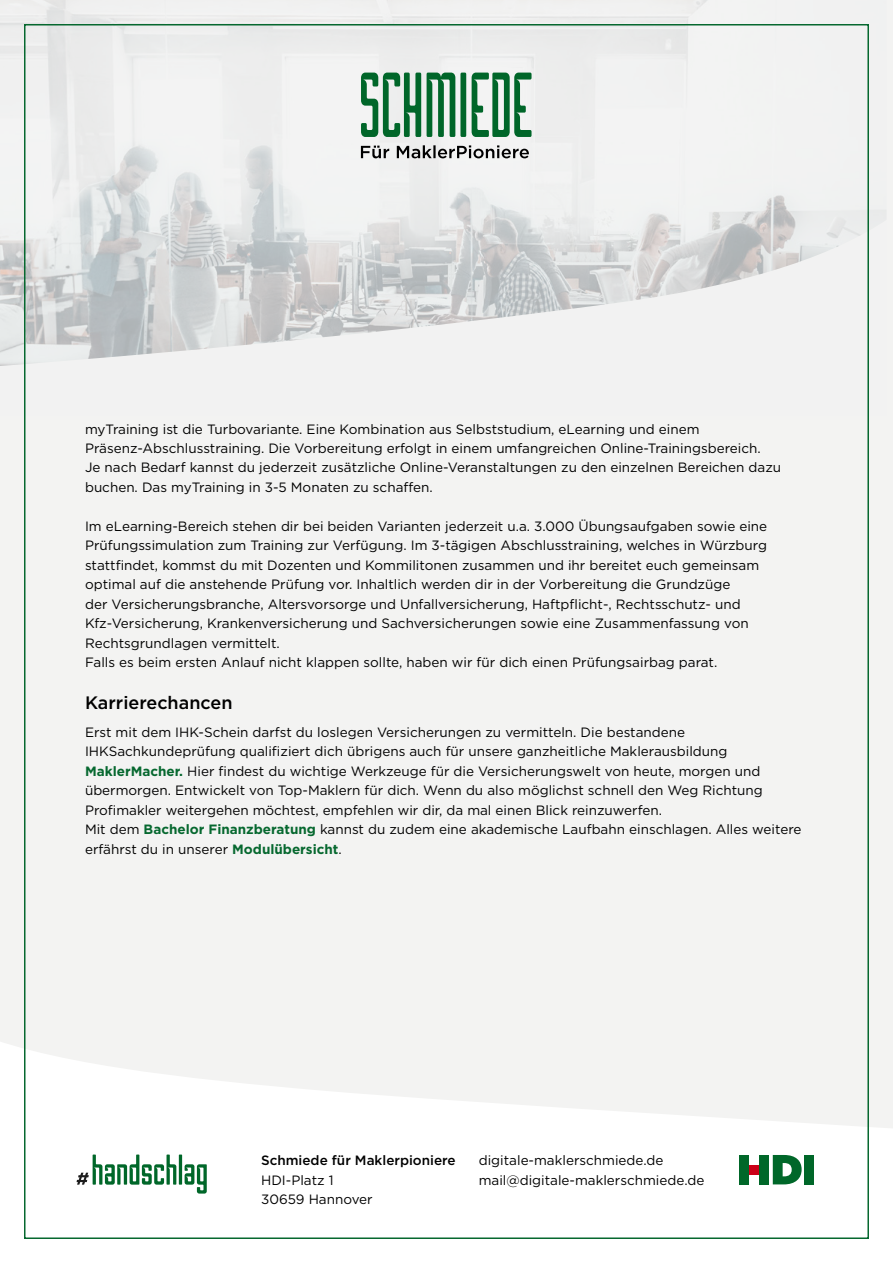
<style>
.page{position:relative;width:893px;height:1263px;background:#f3f3f2}
.page>*{position:absolute;margin:0;border:0;box-sizing:border-box;transform-origin:0 0}
.t1{font:500 18px "Gotham";color:#000}
.t2{font:13.5px/19.5px "Gotham";color:#000}
.t3{font:500 13.5px "Gotham";color:#000}
.s1{font-weight:700;color:#06682f}
.s2{color:#020203}
</style>
<div class="page">
<img style="left:0;top:8px;width:886px;height:358px">
<svg style="left:0;top:1042px;width:893px;height:221px;fill:#fff"></svg>
<svg style="left:361px;top:73px;width:60px;height:64px"></svg>
<svg style="left:427px;top:73px;width:39px;height:64px"></svg>
<svg style="left:472px;top:73px;width:59px;height:64px"></svg>
<svg style="left:361px;top:145px;width:168px;height:13px"></svg>
<svg style="left:77px;top:1154px;width:130px;height:39px"></svg>
<svg style="left:773px;top:1155px;width:29px;height:29px"></svg>
<div style="left:804px;top:1155px;width:10px;height:29px;background:#006729"></div>
<div style="left:749px;top:1165px;width:10px;height:9px;background:#cb0018"></div>
<div style="left:759px;top:1155px;width:10px;height:29px;background:#006729"></div>
<div style="left:739px;top:1155px;width:10px;height:29px;background:#006729"></div>
<p class="t2" style="left:85px;top:419px;width:698px">myTraining ist die Turbovariante. Eine Kombination aus Selbststudium, eLearning und einem Präsenz-Abschlusstraining. Die Vorbereitung erfolgt in einem umfangreichen Online-Trainingsbereich.<br>Je nach Bedarf kannst du jederzeit zusätzliche Online-Veranstaltungen zu den einzelnen Bereichen dazu buchen. Das myTraining in 3-5 Monaten zu schaffen.</p>
<p class="t2" style="left:85px;top:516px;width:684px">Im eLearning-Bereich stehen dir bei beiden Varianten jederzeit u.a. 3.000 Übungsaufgaben sowie eine Prüfungssimulation zum Training zur Verfügung. Im 3-tägigen Abschlusstraining, welches in Würzburg stattfindet, kommst du mit Dozenten und Kommilitonen zusammen und ihr bereitet euch gemeinsam optimal auf die anstehende Prüfung vor. Inhaltlich werden dir in der Vorbereitung die Grundzüge<br>der Versicherungsbranche, Altersvorsorge und Unfallversicherung, Haftpflicht-, Rechtsschutz- und Kfz-Versicherung, Krankenversicherung und Sachversicherungen sowie eine Zusammenfassung von Rechtsgrundlagen vermittelt.<br>Falls es beim ersten Anlauf nicht klappen sollte, haben wir für dich einen Prüfungsairbag parat.</p>
<h1 class="t1" style="left:85px;top:691px;width:149px">Karrierechancen</h1>
<p class="t2" style="left:85px;top:722px;width:718px">Erst mit dem IHK-Schein darfst du loslegen Versicherungen zu vermitteln. Die bestandene IHKSachkundeprüfung qualifiziert dich übrigens auch für unsere ganzheitliche Maklerausbildung <span class="s1">MaklerMacher.</span> <span class="s2">Hier</span> findest du wichtige Werkzeuge für die Versicherungswelt von heute, morgen und übermorgen. Entwickelt von Top-Maklern für dich. Wenn du also möglichst schnell den Weg Richtung Profimakler weitergehen möchtest, empfehlen wir dir, da mal einen Blick reinzuwerfen.<br>Mit dem <span class="s1">Bachelor Finanzberatung</span> kannst du zudem eine akademische Laufbahn einschlagen. Alles weitere erfährst du in unserer <span class="s1">Modulübersicht</span>.</p>
<p class="t3" style="left:261px;top:1152px;width:196px">Schmiede für Maklerpioniere</p>
<p class="t2" style="left:261px;top:1170px;width:113px">HDI-Platz 1<br>30659 Hannover</p>
<p class="t2" style="left:479px;top:1150px;width:227px">digitale-maklerschmiede.de mail@digitale-maklerschmiede.de</p>
</div>
